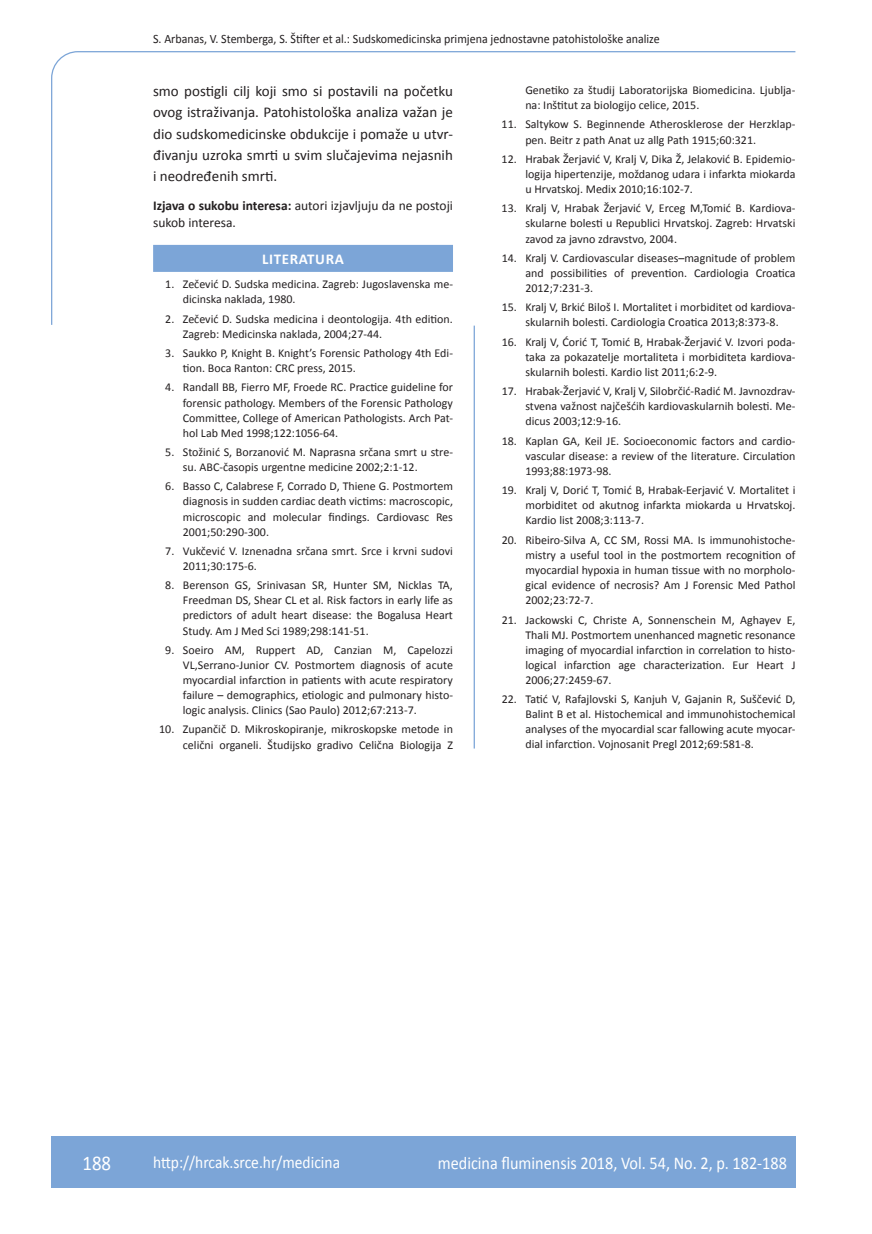
<style>
.page{position:relative;width:872px;height:1234px;background:#fff}
.page>*{position:absolute;margin:0;border:0;box-sizing:border-box;transform-origin:0 0}
.t1{font:21px "Calibri";color:#fff;scale:.9 1}
.t2{font:18px "Calibri";color:#fff;scale:.9 1}
.t3{font:17.25px "Calibri";color:#fff;scale:.9 1}
.t4{font:15px/21px "Calibri";color:#231f20;text-align:justify}
.t5{font:700 15px "Calibri";letter-spacing:.04em;color:#fff}
.t6{font:13.5px/16.5px "Calibri";color:#231f20}
.t7{font:12.75px "Calibri";color:#231f20;scale:.94 1}
.t8{font:12px/15px "Calibri";color:#231f20;text-align:justify}
.s1{font-weight:700}
</style>
<div class="page">
<svg style="left:51px;top:51px;width:745px;height:274px"></svg>
<hr style="left:473px;top:325px;width:2px;height:423px;background:#7ca5d7">
<div style="left:51px;top:1135px;width:744px;height:51px;background:#7ca5d7"></div>
<div style="left:153px;top:245px;width:300px;height:27px;background:#7ca5d7"></div>
<p class="t7" style="left:153px;top:30px;width:540px">S. Arbanas, V. Stemberga, S. Štifter et al.: Sudskomedicinska primjena jednostavne patohistološke analize</p>
<p class="t4" style="left:153px;top:80px;width:301px">smo postigli cilj koji smo si postavili na početku ovog istraživanja. Patohistološka analiza važan je dio sudskomedicinske obdukcije i pomaže u utvr&shy;đivanju uzroka smrti u svim slučajevima nejasnih i neodređenih smrti.</p>
<p class="t6" style="left:153px;top:196px;width:301px"><span class="s1">Izjava o sukobu interesa:</span> autori izjavljuju da ne postoji sukob interesa.</p>
<p class="t5" style="left:262px;top:249px;width:83px">LITERATURA</p>
<p class="t8" style="left:183px;top:276px;width:272px;text-indent:-18px">1. Zečević D. Sudska medicina. Zagreb: Jugoslavenska me&shy;dicinska naklada, 1980.</p>
<p class="t8" style="left:183px;top:310px;width:271px;text-indent:-18px">2. Zečević D. Sudska medicina i deontologija. 4th edition.<br>Zagreb: Medicinska naklada, 2004;27-44.</p>
<p class="t8" style="left:183px;top:345px;width:272px;text-indent:-18px">3. Saukko P, Knight B. Knight’s Forensic Pathology 4th Edi&shy;tion. Boca Ranton: CRC press, 2015.</p>
<p class="t8" style="left:183px;top:379px;width:272px;text-indent:-18px">4. Randall BB, Fierro MF, Froede RC. Practice guideline for forensic pathology. Members of the Forensic Pathology Committee, College of American Pathologists. Arch Pat&shy;hol Lab Med 1998;122:1056-64.</p>
<p class="t8" style="left:183px;top:444px;width:272px;text-indent:-18px">5. Stožinić S, Borzanović M. Naprasna srčana smrt u stre&shy;su. ABC-časopis urgentne medicine 2002;2:1-12.</p>
<p class="t8" style="left:183px;top:478px;width:272px;text-indent:-18px">6. Basso C, Calabrese F, Corrado D, Thiene G. Postmortem diagnosis in sudden cardiac death victims: macroscopic, microscopic and molecular findings. Cardiovasc Res 2001;50:290-300.</p>
<p class="t8" style="left:183px;top:542px;width:271px;text-indent:-18px">7. Vukčević V. Iznenadna srčana smrt. Srce i krvni sudovi<br>2011;30:175-6.</p>
<p class="t8" style="left:183px;top:577px;width:272px;text-indent:-18px">8. Berenson GS, Srinivasan SR, Hunter SM, Nicklas TA, Freedman DS, Shear CL et al. Risk factors in early life as predictors of adult heart disease: the Bogalusa Heart Study. Am J Med Sci 1989;298:141-51.</p>
<p class="t8" style="left:183px;top:641px;width:272px;text-indent:-18px">9. Soeiro AM, Ruppert AD, Canzian M, Capelozzi VL,Serrano-Junior CV. Postmortem diagnosis of acute myocardial infarction in patients with acute respiratory failure – demographics, etiologic and pulmonary histo&shy;logic analysis. Clinics (Sao Paulo) 2012;67:213-7.</p>
<p class="t8" style="left:159px;top:721px;width:295px;text-align:right">10. Zupančič D. Mikroskopiranje, mikroskopske metode in celični organeli. Študijsko gradivo Celična Biologija Z</p>
<p class="t8" style="left:525px;top:82px;width:271px">Genetiko za študij Laboratorijska Biomedicina. Ljublja&shy;na: Inštitut za biologijo celice, 2015.</p>
<p class="t8" style="left:525px;top:116px;width:271px;text-indent:-24px">11. Saltykow S. Beginnende Atherosklerose der Herzklap&shy;pen. Beitr z path Anat uz allg Path 1915;60:321.</p>
<p class="t8" style="left:525px;top:151px;width:272px;text-indent:-24px">12. Hrabak Žerjavić V, Kralj V, Dika Ž, Jelaković B. Epidemio&shy;logija hipertenzije, moždanog udara i infarkta miokarda u Hrvatskoj. Medix 2010;16:102-7.</p>
<p class="t8" style="left:525px;top:200px;width:271px;text-indent:-24px">13. Kralj V, Hrabak Žerjavić V, Erceg M,Tomić B. Kardiova&shy;skularne bolesti u Republici Hrvatskoj. Zagreb: Hrvatski zavod za javno zdravstvo, 2004.</p>
<p class="t8" style="left:525px;top:250px;width:272px;text-indent:-24px">14. Kralj V. Cardiovascular diseases–magnitude of problem and possibilities of prevention. Cardiologia Croatica 2012;7:231-3.</p>
<p class="t8" style="left:501px;top:299px;width:295px;text-align:center">15. Kralj V, Brkić Biloš I. Mortalitet i morbiditet od kardiova&shy;skularnih bolesti. Cardiologia Croatica 2013;8:373-8.</p>
<p class="t8" style="left:525px;top:334px;width:271px;text-indent:-24px">16. Kralj V, Ćorić T, Tomić B, Hrabak-Žerjavić V. Izvori poda&shy;taka za pokazatelje mortaliteta i morbiditeta kardiova&shy;skularnih bolesti. Kardio list 2011;6:2-9.</p>
<p class="t8" style="left:525px;top:383px;width:271px;text-indent:-24px">17. Hrabak-Žerjavić V, Kralj V, Silobrčić-Radić M. Javnozdrav&shy;stvena važnost najčešćih kardiovaskularnih bolesti. Me&shy;dicus 2003;12:9-16.</p>
<p class="t8" style="left:525px;top:432px;width:271px;text-indent:-24px">18. Kaplan GA, Keil JE. Socioeconomic factors and cardio&shy;vascular disease: a review of the literature. Circulation 1993;88:1973-98.</p>
<p class="t8" style="left:525px;top:482px;width:272px;text-indent:-24px">19. Kralj V, Dorić T, Tomić B, Hrabak-Eerjavić V. Mortalitet i morbiditet od akutnog infarkta miokarda u Hrvatskoj.<br>Kardio list 2008;3:113-7.</p>
<p class="t8" style="left:525px;top:531px;width:272px;text-indent:-24px">20. Ribeiro-Silva A, CC SM, Rossi MA. Is immunohistoche&shy;mistry a useful tool in the postmortem recognition of myocardial hypoxia in human tissue with no morpholo&shy;gical evidence of necrosis? Am J Forensic Med Pathol 2002;23:72-7.</p>
<p class="t8" style="left:525px;top:611px;width:272px;text-indent:-24px">21. Jackowski C, Christe A, Sonnenschein M, Aghayev E, Thali MJ. Postmortem unenhanced magnetic resonance imaging of myocardial infarction in correlation to histo&shy;logical infarction age characterization. Eur Heart J 2006;27:2459-67.</p>
<p class="t8" style="left:525px;top:691px;width:271px;text-indent:-24px">22. Tatić V, Rafajlovski S, Kanjuh V, Gajanin R, Suščević D, Balint B et al. Histochemical and immunohistochemical analyses of the myocardial scar fallowing acute myocar&shy;dial infarction. Vojnosanit Pregl 2012;69:581-8.</p>
<h1 class="t1" style="left:82px;top:1149px;width:33px">188</h1>
<h3 class="t3" style="left:153px;top:1150px;width:209px">http://hrcak.srce.hr/medicina</h3>
<h2 class="t2" style="left:438px;top:1151px;width:389px">medicina fluminensis 2018, Vol. 54, No. 2, p. 182-188</h2>
</div>
